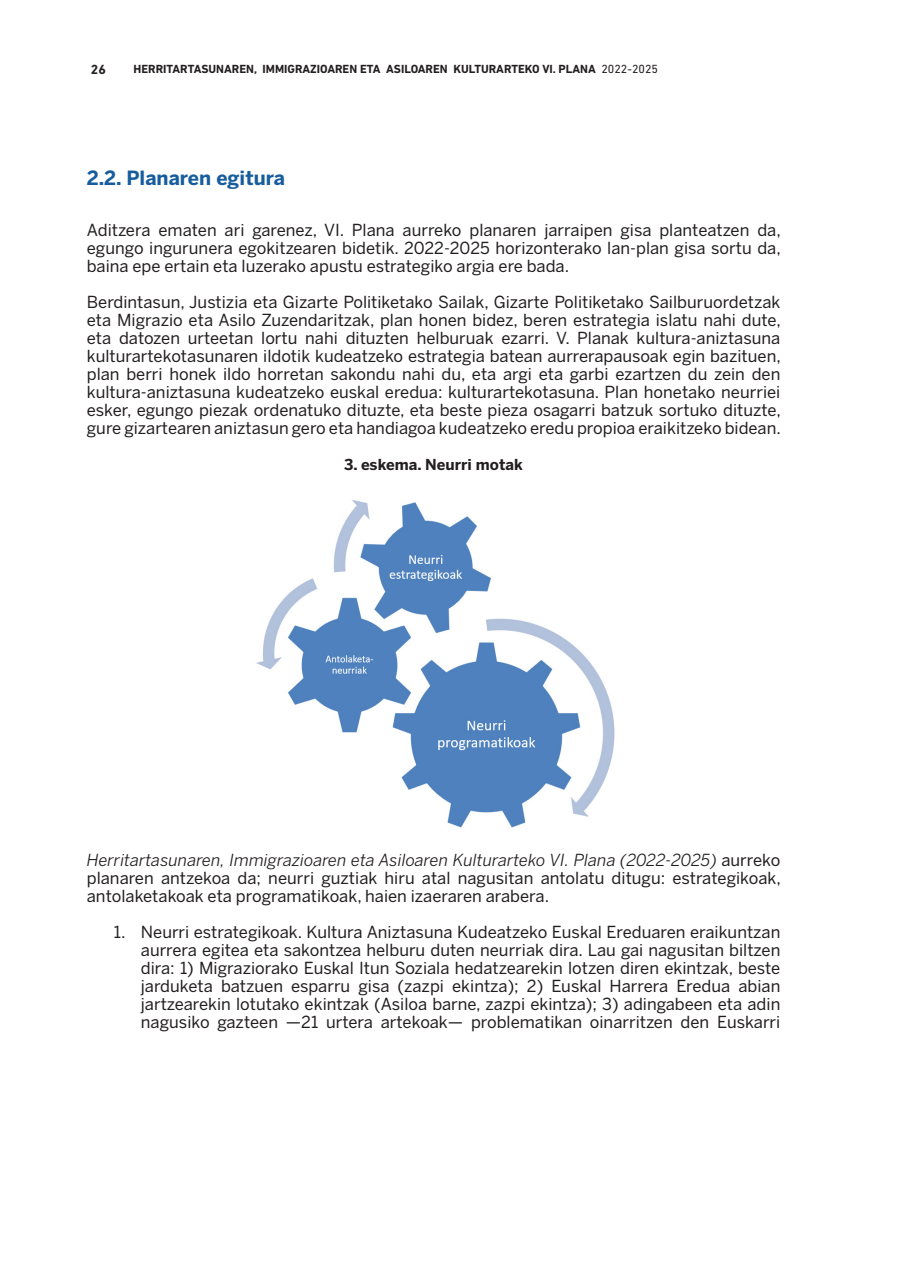
<style>
.page{position:relative;width:897px;height:1267px;background:#fff}
.page>*{position:absolute;margin:0;border:0;box-sizing:border-box;transform-origin:0 0}
._1_1{font:700 19.5px "Benton Sans";color:#175d9e}
.t1{font:16.5px/18px "Benton Sans";color:#231f20;text-align:justify}
.List_Paragraph{font:700 15px "Benton Sans";color:#231f20}
.t2{font:700 13.5px "DIN Next LT Pro";color:#231f20}
.t3{font:700 12px "DIN Next LT Pro";color:#231f20}
.s1{font-weight:400}
.s2{font-style:italic}
</style>
<div class="page">
<img style="left:256px;top:500px;width:359px;height:328px">
<p class="t2" style="left:91px;top:61px;width:17px">26</p>
<p class="t3" style="left:134px;top:62px;width:526px">HERRITARTASUNAREN, IMMIGRAZIOAREN ETA ASILOAREN KULTURARTEKO VI. PLANA <span class="s1">2022-2025</span></p>
<p class="_1_1" style="left:87px;top:166px;width:199px">2.2. Planaren egitura</p>
<p class="t1" style="left:87px;top:221px;width:695px">Aditzera ematen ari garenez, VI. Plana aurreko planaren jarraipen gisa planteatzen da, egungo ingurunera egokitzearen bidetik. 2022-2025 horizonterako lan-plan gisa sortu da, baina epe ertain eta luzerako apustu estrategiko argia ere bada.</p>
<p class="t1" style="left:87px;top:293px;width:695px">Berdintasun, Justizia eta Gizarte Politiketako Sailak, Gizarte Politiketako Sailburuordetzak eta Migrazio eta Asilo Zuzendaritzak, plan honen bidez, beren estrategia islatu nahi dute, eta datozen urteetan lortu nahi dituzten helburuak ezarri. V. Planak kultura-aniztasuna kulturartekotasunaren ildotik kudeatzeko estrategia batean aurrerapausoak egin bazituen, plan berri honek ildo horretan sakondu nahi du, eta argi eta garbi ezartzen du zein den kultura-aniztasuna kudeatzeko euskal eredua: kulturartekotasuna. Plan honetako neurriei esker, egungo piezak ordenatuko dituzte, eta beste pieza osagarri batzuk sortuko dituzte, gure gizartearen aniztasun gero eta handiagoa kudeatzeko eredu propioa eraikitzeko bidean.</p>
<p class="List_Paragraph" style="left:344px;top:455px;width:180px">3. eskema. Neurri motak</p>
<p class="t1" style="left:87px;top:851px;width:695px"><span class="s2">Herritartasunaren, Immigrazioaren eta Asiloaren Kulturarteko VI. Plana (2022-2025)</span> aurreko planaren antzekoa da; neurri guztiak hiru atal nagusitan antolatu ditugu: estrategikoak, antolaketakoak eta programatikoak, haien izaeraren arabera.</p>
<p class="t1" style="left:141px;top:923px;width:641px;text-indent:-27px">1. Neurri estrategikoak. Kultura Aniztasuna Kudeatzeko Euskal Ereduaren eraikuntzan aurrera egitea eta sakontzea helburu duten neurriak dira. Lau gai nagusitan biltzen dira: 1) Migraziorako Euskal Itun Soziala hedatzearekin lotzen diren ekintzak, beste jarduketa batzuen esparru gisa (zazpi ekintza); 2) Euskal Harrera Eredua abian jartzearekin lotutako ekintzak (Asiloa barne, zazpi ekintza); 3) adingabeen eta adin nagusiko gazteen —21 urtera artekoak— problematikan oinarritzen den Euskarri</p>
</div>
